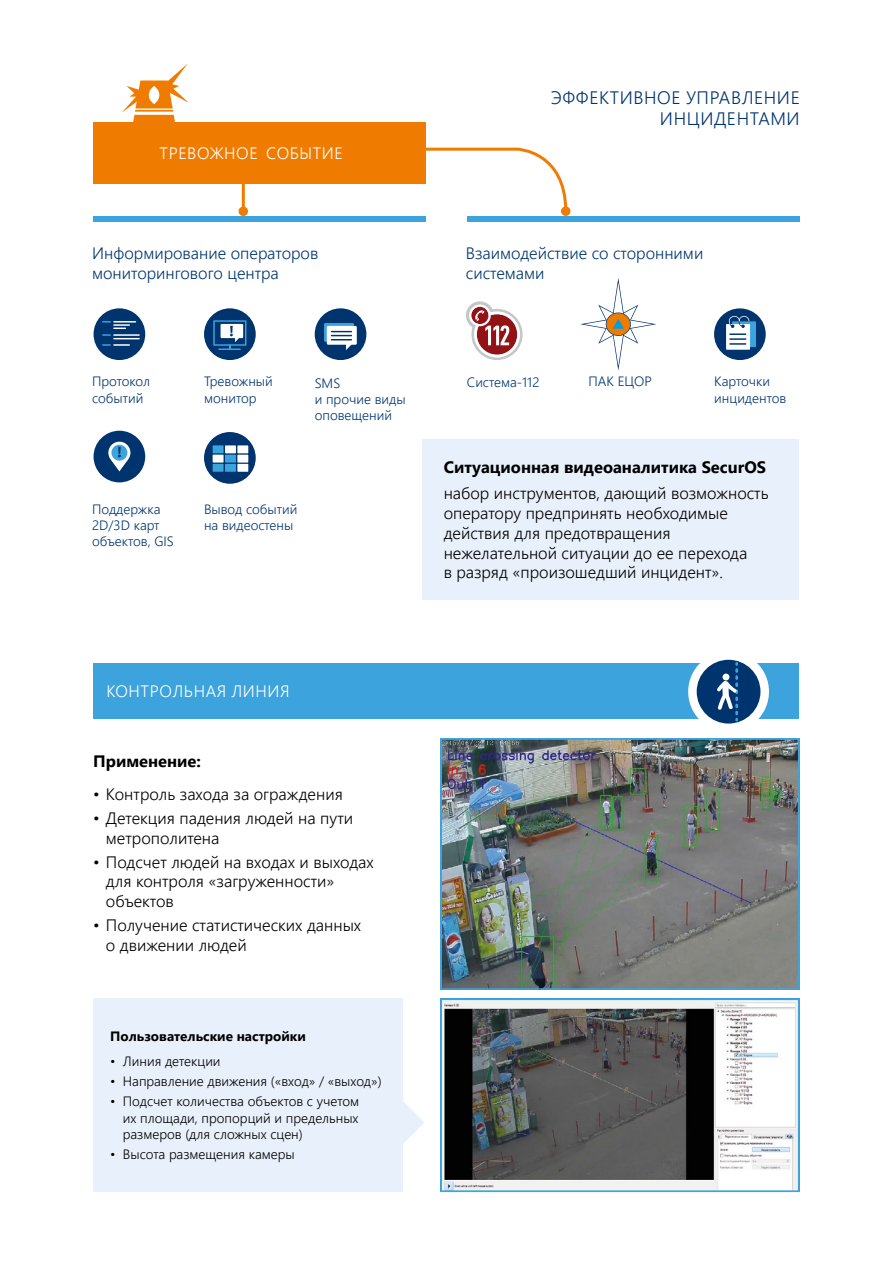
<style>
.page{position:relative;width:893px;height:1263px;background:#fff}
.page>*{position:absolute;margin:0;border:0;box-sizing:border-box;transform-origin:0 0}
.t1{font:300 18px/21.6px "Segoe UI";letter-spacing:.035em;color:#00346f;text-align:right}
.t2{font:300 16.5px/19.8px "Segoe UI";color:#000}
.t3{font:300 16.5px/19.8px "Segoe UI";color:#003770}
.t4{font:700 16.5px "Segoe UI";color:#000}
.t5{font:300 16.5px "Segoe UI";letter-spacing:.035em;color:#fff}
.t6{font:300 13.5px/16.2px "Segoe UI";color:#000;text-align:justify}
.t7{font:300 13.5px/16.2px "Segoe UI";color:#003770}
.t8{font:700 13.5px "Segoe UI";color:#000}
</style>
<div class="page">
<div style="left:94px;top:663px;width:705px;height:56px;background:#3ca3dc"></div>
<div style="left:688px;top:651px;width:81px;height:81px;background:#fff;border-radius:50%"></div>
<div style="left:93px;top:998px;width:310px;height:194px;background:#e8f1fb"></div>
<div style="left:422px;top:439px;width:377px;height:161px;background:#e8f1fb"></div>
<img style="left:443px;top:741px;width:353px;height:246px">
<div style="left:440px;top:738px;width:359px;height:252px;border:2px solid #42a3db"></div>
<div style="left:697px;top:660px;width:63px;height:63px;background:#00346f;border-radius:50%"></div>
<svg style="left:717px;top:662px;width:21px;height:59px"></svg>
<div style="left:722px;top:674px;width:7px;height:6px;background:#fff;border-radius:50%"></div>
<svg style="left:403px;top:1101px;width:21px;height:43px"></svg>
<img style="left:443px;top:1001px;width:353px;height:188px">
<div style="left:440px;top:998px;width:359px;height:194px;border:2px solid #42a3db"></div>
<div style="left:93px;top:122px;width:333px;height:61px;background:#ef7c00"></div>
<svg style="left:122px;top:63px;width:67px;height:59px"></svg>
<div style="left:239px;top:207px;width:9px;height:9px;background:#ef7c00;border-radius:50%"></div>
<hr style="left:242px;top:166px;width:3px;height:45px;background:#ef7c00">
<svg style="left:561px;top:206px;width:9px;height:10px"></svg>
<svg style="left:423px;top:147px;width:146px;height:67px"></svg>
<div style="left:93px;top:216px;width:333px;height:5px;background:#3ca3dc"></div>
<div style="left:467px;top:216px;width:332px;height:5px;background:#3ca3dc"></div>
<div style="left:94px;top:308px;width:51px;height:52px;background:#00346f;border-radius:50%"></div>
<svg style="left:102px;top:321px;width:38px;height:25px"></svg>
<div style="left:204px;top:308px;width:52px;height:52px;background:#00346f;border-radius:50%"></div>
<hr style="left:218px;top:348px;width:23px;height:2px;background:#3ca3dc">
<svg style="left:213px;top:320px;width:33px;height:29px"></svg>
<div style="left:315px;top:308px;width:51px;height:52px;background:#00346f;border-radius:50%"></div>
<svg style="left:324px;top:323px;width:30px;height:19px"></svg>
<div style="left:327px;top:326px;width:30px;height:19px;background:#fff"></div>
<svg style="left:331px;top:331px;width:21px;height:19px"></svg>
<div style="left:94px;top:431px;width:51px;height:51px;background:#00346f;border-radius:50%"></div>
<svg style="left:108px;top:442px;width:22px;height:29px"></svg>
<svg style="left:204px;top:432px;width:52px;height:52px"></svg>
<div style="left:213px;top:445px;width:11px;height:8px;background:#3ca3dc"></div>
<div style="left:213px;top:455px;width:11px;height:7px;background:#fff"></div>
<div style="left:213px;top:464px;width:11px;height:8px;background:#3ca3dc"></div>
<div style="left:225px;top:445px;width:11px;height:8px;background:#fff"></div>
<div style="left:225px;top:455px;width:11px;height:8px;background:#3ca3dc"></div>
<div style="left:225px;top:464px;width:11px;height:8px;background:#3ca3dc"></div>
<div style="left:237px;top:445px;width:11px;height:8px;background:#fff"></div>
<div style="left:237px;top:455px;width:11px;height:8px;background:#fff"></div>
<div style="left:237px;top:464px;width:11px;height:8px;background:#fff"></div>
<svg style="left:466px;top:301px;width:57px;height:59px"></svg>
<svg style="left:580px;top:278px;width:76px;height:93px"></svg>
<div style="left:714px;top:308px;width:52px;height:52px;background:#00346f;border-radius:50%"></div>
<div style="left:732px;top:321px;width:24px;height:26px;background:linear-gradient(to bottom,#3fa4dc,#41a5dd)"></div>
<div style="left:726px;top:324px;width:24px;height:26px;background:#fff"></div>
<svg style="left:728px;top:316px;width:21px;height:29px"></svg>
<p class="t5" style="left:160px;top:140px;width:185px">ТРЕВОЖНОЕ СОБЫТИЕ</p>
<p class="t1" style="left:551px;top:86px;width:251px">ЭФФЕКТИВНОЕ УПРАВЛЕНИЕ<br>ИНЦИДЕНТАМИ</p>
<p class="t3" style="left:92px;top:243px;width:228px">Информирование операторов мониторингового центра</p>
<p class="t3" style="left:466px;top:243px;width:239px">Взаимодействие со сторонними системами</p>
<p class="t7" style="left:204px;top:373px;width:70px">Тревожный монитор</p>
<p class="t7" style="left:589px;top:373px;width:65px">ПАК ЕЦОР</p>
<p class="t7" style="left:92px;top:373px;width:60px">Протокол событий</p>
<p class="t7" style="left:467px;top:374px;width:74px">Система-112</p>
<p class="t7" style="left:315px;top:375px;width:92px">SMS<br>и прочие виды оповещений</p>
<p class="t7" style="left:714px;top:373px;width:74px">Карточки инцидентов</p>
<p class="t7" style="left:92px;top:501px;width:83px">Поддержка<br>2D/3D карт объектов, GIS</p>
<p class="t7" style="left:204px;top:501px;width:95px">Вывод событий на видеостены</p>
<p class="t5" style="left:107px;top:678px;width:185px">КОНТРОЛЬНАЯ ЛИНИЯ</p>
<p class="t4" style="left:93px;top:748px;width:109px">Применение:</p>
<p class="t2" style="left:93px;top:783px;width:251px">• Контроль захода за ограждения</p>
<p class="t2" style="left:106px;top:807px;width:249px;text-indent:-13px">• Детекция падения людей на пути метрополитена</p>
<p class="t2" style="left:106px;top:851px;width:269px;text-indent:-13px">• Подсчет людей на входах и выходах для контроля «загруженности» объектов</p>
<p class="t2" style="left:106px;top:915px;width:257px;text-indent:-13px">• Получение статистических данных о движении людей</p>
<p class="t8" style="left:110px;top:1025px;width:197px">Пользовательские настройки</p>
<p class="t6" style="left:110px;top:1052px;width:112px">• Линия детекции</p>
<p class="t6" style="left:110px;top:1073px;width:273px">• Направление движения («вход» / «выход»)</p>
<p class="t6" style="left:123px;top:1093px;width:238px;text-indent:-13px">• Подсчет количества объектов с учетом их площади, пропорций и предельных размеров (для сложных сцен)</p>
<p class="t6" style="left:110px;top:1146px;width:186px">• Высота размещения камеры</p>
<p class="t4" style="left:444px;top:453px;width:324px">Ситуационная видеоаналитика SecurOS</p>
<p class="t2" style="left:444px;top:483px;width:326px">набор инструментов, дающий возможность оператору предпринять необходимые действия для предотвращения нежелательной ситуации до ее перехода<br>в разряд «произошедший инцидент».</p>
</div>
